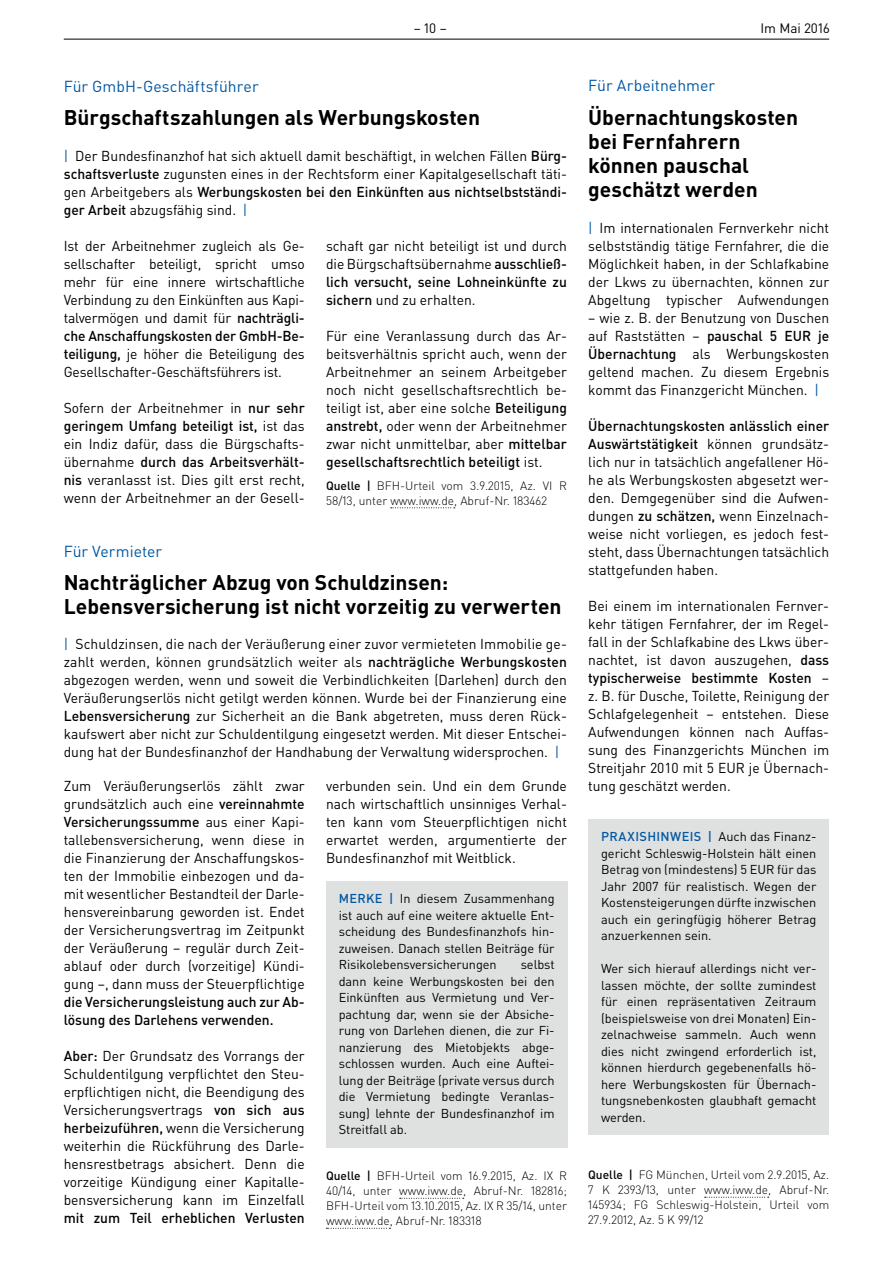
<style>
.page{position:relative;width:893px;height:1263px;background:#fff}
.page>*{position:absolute;margin:0;border:0;box-sizing:border-box;transform-origin:0 0}
.t1{font:700 21px/24px "DIN Pro";color:#000002}
.t2{font:15.75px "DIN Pro";color:#0157a2}
.t3{font:14.25px/18px "DIN Pro";color:#000002;text-align:justify}
.t4{font:500 14.25px/18px "DIN Pro";color:#000002}
.t5{font:13.5px "DIN Pro";color:#000002}
.t6{font:12.75px/16.5px "DIN Pro";letter-spacing:-.005em;color:#000002;text-align:justify}
.t7{font:300 12px/15px "DIN Pro";color:#000002;text-align:justify}
.s1{color:#0157a2}
.s2{font-weight:500}
.s3{font-weight:500;color:#0157a2}
</style>
<div class="page">
<hr style="left:64px;top:39px;width:765px;height:1px;background:#000002">
<svg style="left:400px;top:1198px;width:64px;height:1px"></svg>
<svg style="left:326px;top:1228px;width:64px;height:1px"></svg>
<div style="left:326px;top:881px;width:241px;height:266px;background:#dfe1e1"></div>
<svg style="left:705px;top:1197px;width:64px;height:1px"></svg>
<div style="left:588px;top:819px;width:241px;height:316px;background:#dfe1e1"></div>
<svg style="left:391px;top:507px;width:64px;height:1px"></svg>
<p class="t5" style="left:414px;top:19px;width:34px">– 10 –</p>
<p class="t5" style="left:760px;top:19px;width:71px">Im Mai 2016</p>
<p class="t2" style="left:64px;top:75px;width:196px">Für GmbH-Geschäftsführer</p>
<h1 class="t1" style="left:64px;top:105px;width:418px">Bürgschaftszahlungen als Werbungskosten</h1>
<p class="t3" style="left:64px;top:147px;width:505px"><span class="s1">|</span> Der Bundesfinanzhof hat sich aktuell damit beschäftigt, in welchen Fällen <span class="s2">Bürg&shy;schaftsverluste</span> zugunsten eines in der Rechtsform einer Kapitalgesellschaft täti&shy;gen Arbeitgebers als <span class="s2">Werbungskosten bei den Einkünften aus nichtselbstständi&shy;ger Arbeit</span> abzugsfähig sind. <span class="s1">|</span></p>
<p class="t3" style="left:64px;top:237px;width:242px">Ist der Arbeitnehmer zugleich als Ge&shy;sellschafter beteiligt, spricht umso mehr für eine innere wirtschaftliche Verbindung zu den Einkünften aus Kapi&shy;talvermögen und damit für <span class="s2">nachträgli&shy;che Anschaffungskosten der GmbH-Be&shy;teiligung,</span> je höher die Beteiligung des Gesellschafter-Geschäftsführers ist.</p>
<p class="t3" style="left:64px;top:399px;width:242px">Sofern der Arbeitnehmer in <span class="s2">nur sehr geringem Umfang beteiligt ist,</span> ist das ein Indiz dafür, dass die Bürgschafts&shy;übernahme <span class="s2">durch das Arbeitsverhält&shy;nis</span> veranlasst ist. Dies gilt erst recht, wenn der Arbeitnehmer an der Gesell-</p>
<p class="t3" style="left:326px;top:237px;width:242px">schaft gar nicht beteiligt ist und durch die Bürgschaftsübernahme <span class="s2">ausschließ&shy;lich versucht, seine Lohneinkünfte zu sichern</span> und zu erhalten.</p>
<p class="t3" style="left:326px;top:327px;width:242px">Für eine Veranlassung durch das Ar&shy;beitsverhältnis spricht auch, wenn der Arbeitnehmer an seinem Arbeitgeber noch nicht gesellschaftsrechtlich be&shy;teiligt ist, aber eine solche <span class="s2">Beteiligung anstrebt,</span> oder wenn der Arbeitnehmer zwar nicht unmittelbar, aber <span class="s2">mittelbar gesellschaftsrechtlich beteiligt</span> ist.</p>
<p class="t7" style="left:326px;top:477px;width:242px"><span class="s2">Quelle |</span> BFH-Urteil vom 3.9.2015, Az. VI R<br>58/13, unter www.iww.de, Abruf-Nr. 183462</p>
<p class="t2" style="left:64px;top:541px;width:100px">Für Vermieter</p>
<h1 class="t1" style="left:64px;top:570px;width:499px">Nachträglicher Abzug von Schuldzinsen:<br>Lebensversicherung ist nicht vorzeitig zu verwerten</h1>
<p class="t3" style="left:64px;top:634px;width:505px"><span class="s1">|</span> Schuldzinsen, die nach der Veräußerung einer zuvor vermieteten Immobilie ge&shy;zahlt werden, können grundsätzlich weiter als <span class="s2">nachträgliche Werbungskosten </span>abgezogen werden, wenn und soweit die Verbindlichkeiten (Darlehen) durch den Veräußerungserlös nicht getilgt werden können. Wurde bei der Finanzierung eine <span class="s2">Lebensversicherung</span> zur Sicherheit an die Bank abgetreten, muss deren Rück&shy;kaufswert aber nicht zur Schuldentilgung eingesetzt werden. Mit dieser Entschei&shy;dung hat der Bundesfinanzhof der Handhabung der Verwaltung widersprochen. <span class="s1">|</span></p>
<p class="t3" style="left:64px;top:776px;width:242px">Zum Veräußerungserlös zählt zwar grundsätzlich auch eine <span class="s2">vereinnahmte Versicherungssumme</span> aus einer Kapi&shy;tallebensversicherung, wenn diese in die Finanzierung der Anschaffungskos&shy;ten der Immobilie einbezogen und da&shy;mit wesentlicher Bestandteil der Darle&shy;hensvereinbarung geworden ist. Endet der Versicherungsvertrag im Zeitpunkt der Veräußerung – regulär durch Zeit&shy;ablauf oder durch (vorzeitige) Kündi&shy;gung –, dann muss der Steuerpflichtige</p>
<p class="t4" style="left:64px;top:992px;width:242px">die Versicherungsleistung auch zur Ab&shy;lösung des Darlehens verwenden.</p>
<p class="t3" style="left:64px;top:1046px;width:242px"><span class="s2">Aber:</span> Der Grundsatz des Vorrangs der Schuldentilgung verpflichtet den Steu&shy;erpflichtigen nicht, die Beendigung des Versicherungsvertrags <span class="s2">von sich aus herbeizuführen,</span> wenn die Versicherung weiterhin die Rückführung des Darle&shy;hensrestbetrags absichert. Denn die vorzeitige Kündigung einer Kapitalle&shy;bensversicherung kann im Einzelfall</p>
<p class="t4" style="left:64px;top:1208px;width:242px">mit zum Teil erheblichen Verlusten</p>
<p class="t3" style="left:326px;top:777px;width:242px">verbunden sein. Und ein dem Grunde nach wirtschaftlich unsinniges Verhal&shy;ten kann vom Steuerpflichtigen nicht erwartet werden, argumentierte der Bundesfinanzhof mit Weitblick.</p>
<p class="t6" style="left:339px;top:890px;width:217px"><span class="s3">MERKE |</span> In diesem Zusammenhang ist auch auf eine weitere aktuelle Ent&shy;scheidung des Bundesfinanzhofs hin&shy;zuweisen. Danach stellen Beiträge für Risikolebensversicherungen</p>
<p class="t6" style="left:339px;top:956px;width:217px;text-indent:182px">selbst dann keine Werbungskosten bei den Einkünften aus Vermietung und Ver&shy;pachtung dar, wenn sie der Absiche&shy;rung von Darlehen dienen, die zur Fi&shy;nanzierung des Mietobjekts abge&shy;schlossen wurden. Auch eine Auftei&shy;lung der Beiträge (private versus durch die Vermietung bedingte Veranlas&shy;sung) lehnte der Bundesfinanzhof im Streitfall ab.</p>
<p class="t7" style="left:326px;top:1168px;width:242px"><span class="s2">Quelle |</span> BFH-Urteil vom 16.9.2015, Az. IX R 40/14, unter www.iww.de, Abruf-Nr. 182816; BFH-Urteil vom 13.10.2015, Az. IX R 35/14, unter www.iww.de, Abruf-Nr. 183318</p>
<p class="t2" style="left:588px;top:74px;width:128px">Für Arbeitnehmer</p>
<h1 class="t1" style="left:588px;top:105px;width:211px">Übernachtungskosten bei Fernfahrern können pauschal geschätzt werden</h1>
<p class="t3" style="left:588px;top:219px;width:242px"><span class="s1">|</span> Im internationalen Fernverkehr nicht selbstständig tätige Fernfahrer, die die Möglichkeit haben, in der Schlafkabine der Lkws zu übernachten, können zur Abgeltung typischer Aufwendungen</p>
<p class="t3" style="left:588px;top:309px;width:242px">– wie z. B. der Benutzung von Duschen auf Raststätten – <span class="s2">pauschal 5 EUR je Übernachtung</span> als Werbungskosten geltend machen. Zu diesem Ergebnis kommt das Finanzgericht München. <span class="s1">|</span></p>
<p class="t3" style="left:588px;top:417px;width:242px"><span class="s2">Übernachtungskosten anlässlich einer Auswärtstätigkeit</span> können grundsätz&shy;lich nur in tatsächlich angefallener Hö&shy;he als Werbungskosten abgesetzt wer&shy;den. Demgegenüber sind die Aufwen&shy;dungen <span class="s2">zu schätzen,</span> wenn Einzelnach&shy;weise nicht vorliegen, es jedoch fest&shy;steht, dass Übernachtungen tatsächlich stattgefunden haben.</p>
<p class="t3" style="left:588px;top:597px;width:242px">Bei einem im internationalen Fernver&shy;kehr tätigen Fernfahrer, der im Regel&shy;fall in der Schlafkabine des Lkws über&shy;nachtet, ist davon auszugehen, <span class="s2">dass typischerweise bestimmte Kosten</span> – z. B. für Dusche, Toilette, Reinigung der Schlafgelegenheit – entstehen. Diese Aufwendungen können nach Auffas&shy;sung des Finanzgerichts München im Streitjahr 2010 mit 5 EUR je Übernach&shy;tung geschätzt werden.</p>
<p class="t6" style="left:601px;top:828px;width:217px"><span class="s3">PRAXISHINWEIS |</span> Auch das Finanz&shy;gericht Schleswig-Holstein hält einen Betrag von (mindestens) 5 EUR für das Jahr 2007 für realistisch. Wegen der Kostensteigerungen dürfte inzwischen auch ein geringfügig höherer Betrag anzuerkennen sein.</p>
<p class="t6" style="left:601px;top:960px;width:217px">Wer sich hierauf allerdings nicht ver&shy;lassen möchte, der sollte zumindest für einen repräsentativen Zeitraum (beispielsweise von drei Monaten) Ein&shy;zelnachweise sammeln. Auch wenn dies nicht zwingend erforderlich ist, können hierdurch gegebenenfalls hö&shy;here Werbungskosten für Übernach&shy;tungsnebenkosten glaubhaft gemacht werden.</p>
<p class="t7" style="left:588px;top:1167px;width:242px"><span class="s2">Quelle |</span> FG München, Urteil vom 2.9.2015, Az.<br>7 K 2393/13, unter www.iww.de, Abruf-Nr.<br>145934; FG Schleswig-Holstein, Urteil vom 27.9.2012, Az. 5 K 99/12</p>
</div>
